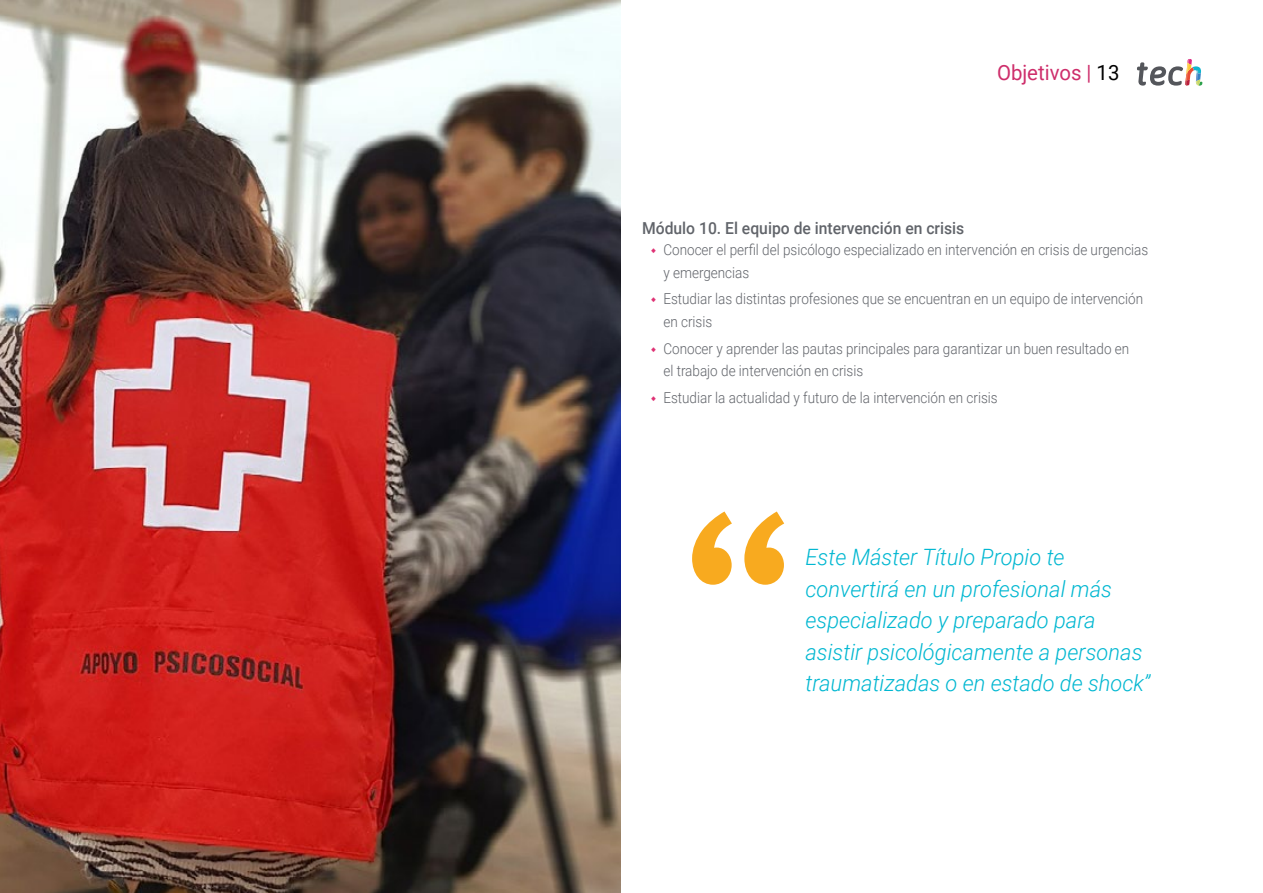
<style>
.page{position:relative;width:1263px;height:893px;background:#fff}
.page>*{position:absolute;margin:0;border:0;box-sizing:border-box;transform-origin:0 0}
.t1{font:italic 300 22.5px/31.5px "Roboto";color:#00b7d1}
.t2{font:21px "Roboto";color:#ce2e6b}
.t3{font:500 16.5px "Roboto";color:#61646a;scale:.95 1}
.t4{font:300 15px/22.5px "Roboto";color:#61646a;scale:.9 1}
.s1{color:#000}
</style>
<div class="page">
<svg style="left:1137px;top:59px;width:65px;height:27px"></svg>
<svg style="left:692px;top:511px;width:92px;height:74px"></svg>
<img style="left:0;top:0;width:621px;height:893px">
<h2 class="t2" style="left:997px;top:57px;width:124px">Objetivos | <span class="s1">13</span></h2>
<p class="t3" style="left:642px;top:216px;width:341px">Módulo 10. El equipo de intervención en crisis</p>
<p class="t4" style="left:663px;top:238px;width:540px">Conocer el perfil del psicólogo especializado en intervención en crisis de urgencias y emergencias</p>
<p class="t4" style="left:663px;top:287px;width:534px">Estudiar las distintas profesiones que se encuentran en un equipo de intervención en crisis</p>
<p class="t4" style="left:663px;top:336px;width:519px">Conocer y aprender las pautas principales para garantizar un buen resultado en el trabajo de intervención en crisis</p>
<p class="t4" style="left:663px;top:386px;width:373px">Estudiar la actualidad y futuro de la intervención en crisis</p>
<h1 class="t1" style="left:805px;top:540px;width:346px">Este Máster Título Propio te convertirá en un profesional más especializado y preparado para asistir psicológicamente a personas traumatizadas o en estado de shock”</h1>
</div>
